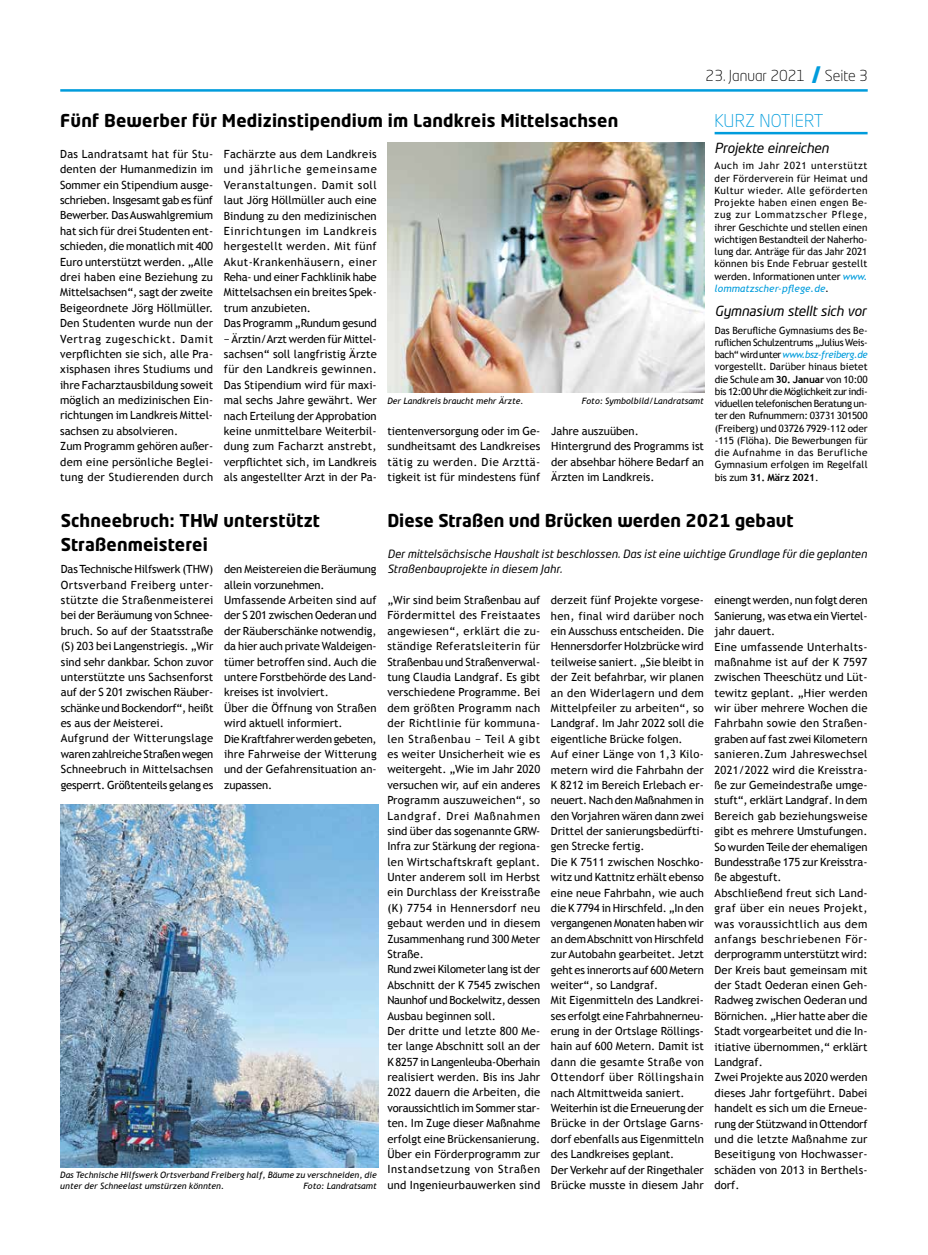
<style>
.page{position:relative;width:928px;height:1255px;background:#fff}
.page>*{position:absolute;margin:0;border:0;box-sizing:border-box;transform-origin:0 0}
.t1{font:700 17.5px/23.8px "Neo Tech Std";letter-spacing:.01em;color:#000}
.t2{font:300 17.5px "Neo Tech Std";letter-spacing:.01em;color:#009cdc}
.t3{font:300 15px "Neo Tech Std";color:#000}
.t4{font:italic 13.75px "Neo Tech Std";letter-spacing:-.01em;color:#000}
.t5{font:11.25px/15.4px "Trebuchet MS";color:#000}
.t6{font:italic 11.25px/15.4px "Neo Tech Std";letter-spacing:.01em;color:#000}
.t7{font:10px/12.2px "Trebuchet MS";letter-spacing:.02em;color:#000;text-align:justify}
.t8{font:italic 8.75px/10.5px "Trebuchet MS";letter-spacing:.005em;color:#000}
.s1{font-weight:700;font-size:22.5px;color:#009cdc}
.s2{font-style:italic;color:#009cdc}
.s3{font-style:italic}
.s4{font-weight:700}
</style>
<div class="page">
<hr style="left:60px;top:89px;width:807px;height:3px;background:#009cdc">
<img style="left:387px;top:142px;width:317px;height:250px">
<hr style="left:714px;top:132px;width:153px;height:2px;background:#009cdc">
<img style="left:60px;top:804px;width:318px;height:363px">
<h2 class="t3" style="left:705px;top:66px;width:163px">23. Januar 2021 <span class="s1">/</span> Seite 3</h2>
<h1 class="t1" style="left:60px;top:108px;width:559px">Fünf Bewerber für Medizinstipendium im Landkreis Mittelsachsen</h1>
<p class="t5" style="left:60px;top:146px;width:154px">Das Landratsamt hat für Stu&shy;denten der Humanmedizin im<br>Sommer ein Stipendium ausge&shy;schrieben. Insgesamt gab es fünf<br>Bewerber. Das Auswahlgremium hat sich für drei Studenten ent&shy;schieden, die monatlich mit 400<br>Euro unterstützt werden. „Alle drei haben eine Beziehung zu<br>Mittelsachsen“, sagt der zweite<br>Beigeordnete Jörg Höllmüller.<br>Den Studenten wurde nun der<br>Vertrag zugeschickt. Damit verpflichten sie sich, alle Pra&shy;xisphasen ihres Studiums und ihre Facharztausbildung soweit möglich an medizinischen Ein&shy;richtungen im Landkreis Mittel&shy;sachsen zu absolvieren.<br>Zum Programm gehören außer&shy;dem eine persönliche Beglei&shy;tung der Studierenden durch</p>
<p class="t5" style="left:224px;top:146px;width:154px">Fachärzte aus dem Landkreis und jährliche gemeinsame<br>Veranstaltungen. Damit soll laut Jörg Höllmüller auch eine<br>Bindung zu den medizinischen<br>Einrichtungen im Landkreis hergestellt werden. Mit fünf<br>Akut-Krankenhäusern, einer<br>Reha- und einer Fachklinik habe<br>Mittelsachsen ein breites Spek&shy;trum anzubieten.<br>Das Programm „Rundum gesund − Ärztin/Arzt werden für Mittel&shy;sachsen“ soll langfristig Ärzte für den Landkreis gewinnen.<br>Das Stipendium wird für maxi&shy;mal sechs Jahre gewährt. Wer nach Erteilung der Approbation keine unmittelbare Weiterbil&shy;dung zum Facharzt anstrebt, verpflichtet sich, im Landkreis als angestellter Arzt in der Pa-</p>
<p class="t8" style="left:387px;top:395px;width:138px">Der Landkreis braucht mehr Ärzte.</p>
<p class="t8" style="left:582px;top:395px;width:123px">Foto: Symbolbild/Landratsamt</p>
<p class="t5" style="left:387px;top:423px;width:154px;text-align:justify">tientenversorgung oder im Ge&shy;sundheitsamt des Landkreises tätig zu werden. Die Arzttä&shy;tigkeit ist für mindestens fünf</p>
<p class="t5" style="left:551px;top:423px;width:154px">Jahre auszuüben.<br>Hintergrund des Programms ist der absehbar höhere Bedarf an<br>Ärzten im Landkreis.</p>
<h1 class="t2" style="left:714px;top:110px;width:110px">KURZ NOTIERT</h1>
<p class="t7" style="left:714px;top:160px;width:154px">Auch im Jahr 2021 unterstützt der Förderverein für Heimat und Kultur wieder. Alle geförderten Projekte haben einen engen Be&shy;zug zur Lommatzscher Pflege, ihrer Geschichte und stellen einen wichtigen Bestandteil der Naherho&shy;lung dar. Anträge für das Jahr 2021 können bis Ende Februar gestellt werden. Informationen unter <span class="s2">www. lommatzscher-pflege.de</span><span class="s3">.</span></p>
<p class="t4" style="left:714px;top:139px;width:116px">Projekte einreichen</p>
<p class="t4" style="left:714px;top:302px;width:153px">Gymnasium stellt sich vor</p>
<p class="t7" style="left:714px;top:324px;width:154px">Das Berufliche Gymnasiums des Be&shy;ruflichen Schulzentrums „Julius Weis&shy;bach“ wird unter <span class="s2">www.bsz-freiberg.de </span>vorgestellt. Darüber hinaus bietet die Schule am <span class="s4">30. Januar</span> von 10:00 bis 12:00 Uhr die Möglichkeit zur indi&shy;viduellen telefonischen Beratung un&shy;ter den Rufnummern: 03731 301500 (Freiberg) und 03726 7929-112 oder -115 (Flöha). Die Bewerbungen für die Aufnahme in das Berufliche Gymnasium erfolgen im Regelfall bis zum <span class="s4">31. März 2021</span>.</p>
<h1 class="t1" style="left:61px;top:508px;width:261px">Schneebruch: THW unterstützt<br>Straßenmeisterei</h1>
<p class="t5" style="left:61px;top:561px;width:154px">Das Technische Hilfswerk (THW)<br>Ortsverband Freiberg unter&shy;stützte die Straßenmeisterei bei der Beräumung von Schnee&shy;bruch. So auf der Staatsstraße (S) 203 bei Langenstriegis. „Wir sind sehr dankbar. Schon zuvor unterstützte uns Sachsenforst auf der S 201 zwischen Räuber&shy;schänke und Bockendorf“, heißt es aus der Meisterei.<br>Aufgrund der Witterungslage waren zahlreiche Straßen wegen<br>Schneebruch in Mittelsachsen gesperrt. Größtenteils gelang es</p>
<p class="t5" style="left:224px;top:561px;width:154px">den Meistereien die Beräumung allein vorzunehmen.<br>Umfassende Arbeiten sind auf der S 201 zwischen Oederan und der Räuberschänke notwendig, da hier auch private Waldeigen&shy;tümer betroffen sind. Auch die untere Forstbehörde des Land&shy;kreises ist involviert.<br>Über die Öffnung von Straßen wird aktuell informiert.<br>Die Kraftfahrer werden gebeten, ihre Fahrweise der Witterung und der Gefahrensituation an&shy;zupassen.</p>
<p class="t8" style="left:60px;top:1169px;width:318px">Das Technische Hilfswerk Ortsverband Freiberg half, Bäume zu verschneiden, die unter der Schneelast umstürzen könnten.</p>
<p class="t8" style="left:303px;top:1180px;width:75px">Foto: Landratsamt</p>
<h1 class="t1" style="left:387px;top:508px;width:407px">Diese Straßen und Brücken werden 2021 gebaut</h1>
<p class="t6" style="left:387px;top:546px;width:481px">Der mittelsächsische Haushalt ist beschlossen. Das ist eine wichtige Grundlage für die geplanten<br>Straßenbauprojekte in diesem Jahr.</p>
<p class="t5" style="left:387px;top:592px;width:154px">„Wir sind beim Straßenbau auf<br>Fördermittel des Freistaates angewiesen“, erklärt die zu&shy;ständige Referatsleiterin für<br>Straßenbau und Straßenverwal&shy;tung Claudia Landgraf. Es gibt verschiedene Programme. Bei dem größten Programm nach der Richtlinie für kommuna&shy;len Straßenbau − Teil A gibt es weiter Unsicherheit wie es weitergeht. „Wie im Jahr 2020 versuchen wir, auf ein anderes<br>Programm auszuweichen“, so<br>Landgraf. Drei Maßnahmen sind über das sogenannte GRW-<br>Infra zur Stärkung der regiona&shy;len Wirtschaftskraft geplant.<br>Unter anderem soll im Herbst ein Durchlass der Kreisstraße (K) 7754 in Hennersdorf neu gebaut werden und in diesem<br>Zusammenhang rund 300 Meter<br>Straße.<br>Rund zwei Kilometer lang ist der<br>Abschnitt der K 7545 zwischen<br>Naunhof und Bockelwitz, dessen<br>Ausbau beginnen soll.<br>Der dritte und letzte 800 Me&shy;ter lange Abschnitt soll an der<br>K 8257 in Langenleuba-Oberhain realisiert werden. Bis ins Jahr<br>2022 dauern die Arbeiten, die voraussichtlich im Sommer star&shy;ten. Im Zuge dieser Maßnahme erfolgt eine Brückensanierung.<br>Über ein Förderprogramm zur<br>Instandsetzung von Straßen und Ingenieurbauwerken sind</p>
<p class="t5" style="left:551px;top:592px;width:154px">derzeit fünf Projekte vorgese&shy;hen, final wird darüber noch ein Ausschuss entscheiden. Die<br>Hennersdorfer Holzbrücke wird teilweise saniert. „Sie bleibt in der Zeit befahrbar, wir planen an den Widerlagern und dem<br>Mittelpfeiler zu arbeiten“, so<br>Landgraf. Im Jahr 2022 soll die eigentliche Brücke folgen.<br>Auf einer Länge von 1,3 Kilo&shy;metern wird die Fahrbahn der<br>K 8212 im Bereich Erlebach er&shy;neuert. Nach den Maßnahmen in den Vorjahren wären dann zwei<br>Drittel der sanierungsbedürfti&shy;gen Strecke fertig.<br>Die K 7511 zwischen Noschko&shy;witz und Kattnitz erhält ebenso eine neue Fahrbahn, wie auch die K 7794 in Hirschfeld. „In den vergangenen Monaten haben wir an dem Abschnitt von Hirschfeld zur Autobahn gearbeitet. Jetzt geht es innerorts auf 600 Metern weiter“, so Landgraf.<br>Mit Eigenmitteln des Landkrei&shy;ses erfolgt eine Fahrbahnerneu&shy;erung in der Ortslage Röllings&shy;hain auf 600 Metern. Damit ist dann die gesamte Straße von<br>Ottendorf über Röllingshain nach Altmittweida saniert.<br>Weiterhin ist die Erneuerung der<br>Brücke in der Ortslage Garns&shy;dorf ebenfalls aus Eigenmitteln des Landkreises geplant.<br>Der Verkehr auf der Ringethaler<br>Brücke musste in diesem Jahr</p>
<p class="t5" style="left:714px;top:593px;width:154px">einengt werden, nun folgt deren<br>Sanierung, was etwa ein Viertel&shy;jahr dauert.<br>Eine umfassende Unterhalts&shy;maßnahme ist auf der K 7597 zwischen Theeschütz und Lüt&shy;tewitz geplant. „Hier werden wir über mehrere Wochen die<br>Fahrbahn sowie den Straßen&shy;graben auf fast zwei Kilometern sanieren.Zum Jahreswechsel<br>2021/2022 wird die Kreisstra&shy;ße zur Gemeindestraße umge&shy;stuft“, erklärt Landgraf. In dem<br>Bereich gab beziehungsweise gibt es mehrere Umstufungen.<br>So wurden Teile der ehemaligen<br>Bundesstraße 175 zur Kreisstra&shy;ße abgestuft.<br>Abschließend freut sich Land&shy;graf über ein neues Projekt, was voraussichtlich aus dem anfangs beschriebenen För&shy;derprogramm unterstützt wird:<br>Der Kreis baut gemeinsam mit der Stadt Oederan einen Geh-<br>Radweg zwischen Oederan und<br>Börnichen. „Hier hatte aber die<br>Stadt vorgearbeitet und die In&shy;itiative übernommen,“ erklärt<br>Landgraf.<br>Zwei Projekte aus 2020 werden dieses Jahr fortgeführt. Dabei handelt es sich um die Erneue&shy;rung der Stützwand in Ottendorf und die letzte Maßnahme zur<br>Beseitigung von Hochwasser&shy;schäden von 2013 in Berthels&shy;dorf.</p>
</div>
